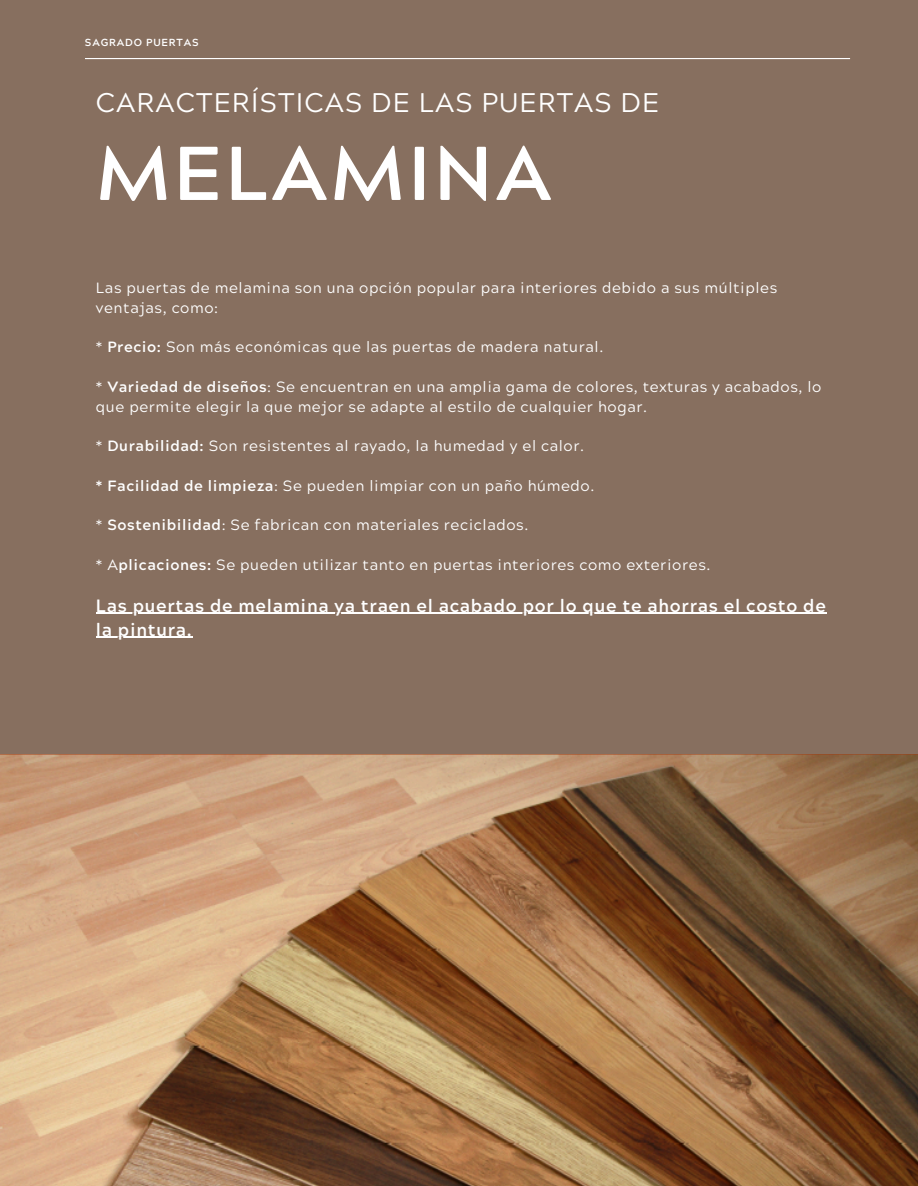
<style>
.page{position:relative;width:918px;height:1186px;background:#876f5f}
.page>*{position:absolute;margin:0;border:0;box-sizing:border-box;transform-origin:0 0}
.t1{font:700 76.05px "Acherus Grotesque";letter-spacing:.04em;color:#fff}
.t2{font:26.85px "Acherus Grotesque";letter-spacing:.04em;color:#fff}
.t3{font:700 17.85px/24.2px "Acherus Grotesque";letter-spacing:.04em;color:#fff}
.t4{font:14.85px/19.8px "Acherus Grotesque";letter-spacing:.04em;color:#fff}
.t5{font:700 10.2px "Acherus Grotesque";letter-spacing:.08em;color:#fff}
.s1{font-weight:700}
</style>
<div class="page">
<img style="left:0;top:754px;width:918px;height:432px">
<hr style="left:85px;top:58px;width:765px;height:1px;background:#fff">
<hr style="left:96px;top:613px;width:731px;height:1px;background:#fff">
<hr style="left:96px;top:637px;width:97px;height:1px;background:#fff">
<h2 class="t5" style="left:85px;top:38px;width:115px">SAGRADO PUERTAS</h2>
<h1 class="t2" style="left:96px;top:92px;width:565px">CARACTERÍSTICAS DE LAS PUERTAS DE</h1>
<h4 class="t1" style="left:96px;top:143px;width:457px">MELAMINA</h4>
<h4 class="t4" style="left:96px;top:280px;width:683px">Las puertas de melamina son una opción popular para interiores debido a sus múltiples ventajas, como:</h4>
<h4 class="t4" style="left:96px;top:339px;width:509px">* <span class="s1">Precio:</span> Son más económicas que las puertas de madera natural.</h4>
<h4 class="t4" style="left:96px;top:379px;width:727px">* <span class="s1">Variedad de diseños</span>: Se encuentran en una amplia gama de colores, texturas y acabados, lo que permite elegir la que mejor se adapte al estilo de cualquier hogar.</h4>
<h4 class="t4" style="left:96px;top:438px;width:490px">* <span class="s1">Durabilidad:</span> Son resistentes al rayado, la humedad y el calor.</h4>
<h4 class="t4" style="left:96px;top:478px;width:500px"><span class="s1">* Facilidad de limpieza</span>: Se pueden limpiar con un paño húmedo.</h4>
<h4 class="t4" style="left:96px;top:517px;width:434px">* <span class="s1">Sostenibilidad</span>: Se fabrican con materiales reciclados.</h4>
<h3 class="t4" style="left:96px;top:557px;width:616px">* A<span class="s1">plicaciones:</span> Se pueden utilizar tanto en puertas interiores como exteriores.</h3>
<p class="t3" style="left:96px;top:596px;width:731px">Las puertas de melamina ya traen el acabado por lo que te ahorras el costo de la pintura.</p>
</div>
